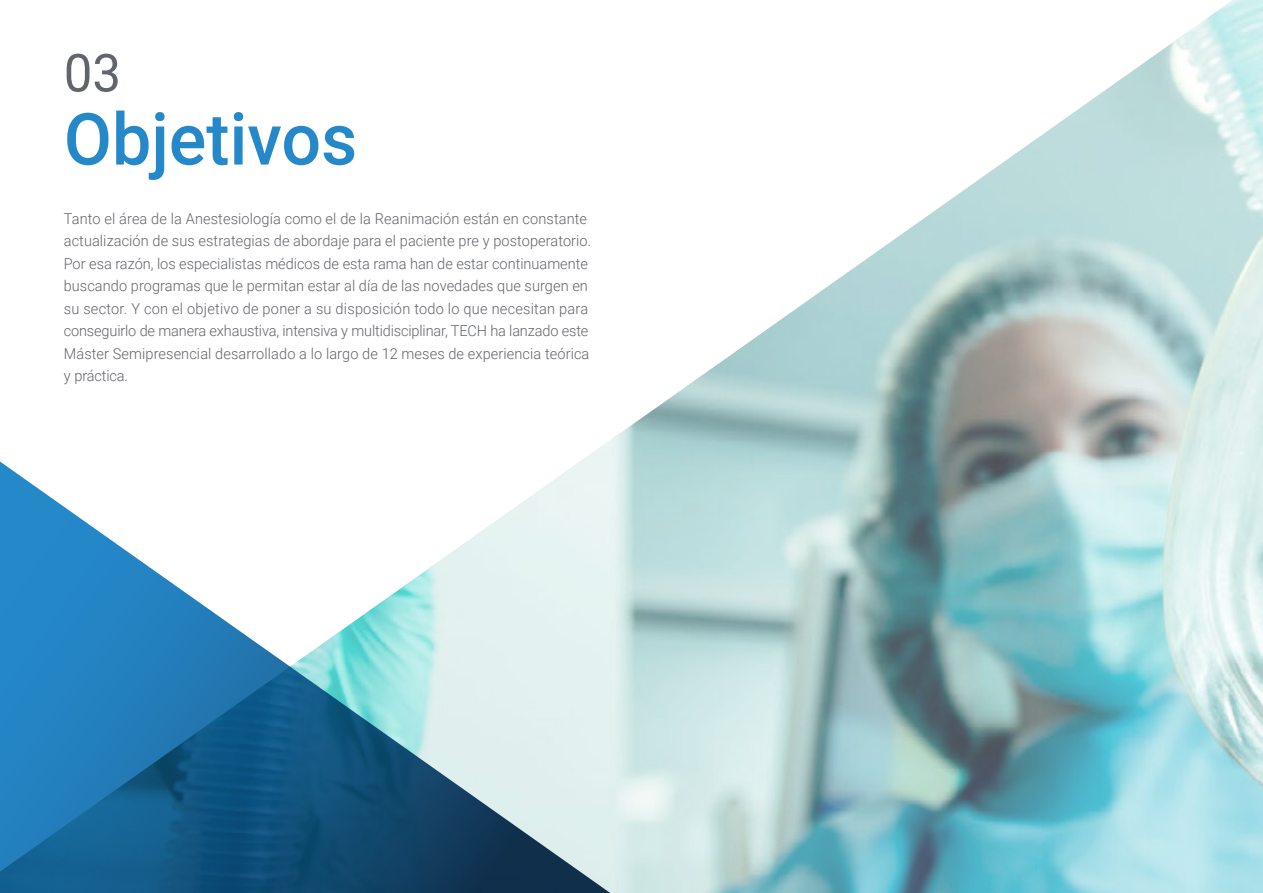
<style>
.page{position:relative;width:1263px;height:893px;background:#fff}
.page>*{position:absolute;margin:0;border:0;box-sizing:border-box;transform-origin:0 0}
.t1{font:500 72px "Roboto";color:#2488c9}
.t2{font:52.5px "Roboto";color:#61646a}
.t3{font:300 15px/22.5px "Roboto";letter-spacing:.005em;color:#61646a}
</style>
<div class="page">
<img style="left:602px;top:0;width:661px;height:893px">
<svg style="left:0;top:446px;width:640px;height:447px"></svg>
<h2 class="t2" style="left:64px;top:36px;width:59px">03</h2>
<h1 class="t1" style="left:64px;top:89px;width:295px">Objetivos</h1>
<p class="t3" style="left:64px;top:207px;width:529px">Tanto el área de la Anestesiología como el de la Reanimación están en constante actualización de sus estrategias de abordaje para el paciente pre y postoperatorio.<br>Por esa razón, los especialistas médicos de esta rama han de estar continuamente buscando programas que le permitan estar al día de las novedades que surgen en su sector. Y con el objetivo de poner a su disposición todo lo que necesitan para conseguirlo de manera exhaustiva, intensiva y multidisciplinar, TECH ha lanzado este Máster Semipresencial desarrollado a lo largo de 12 meses de experiencia teórica y práctica.</p>
</div>
